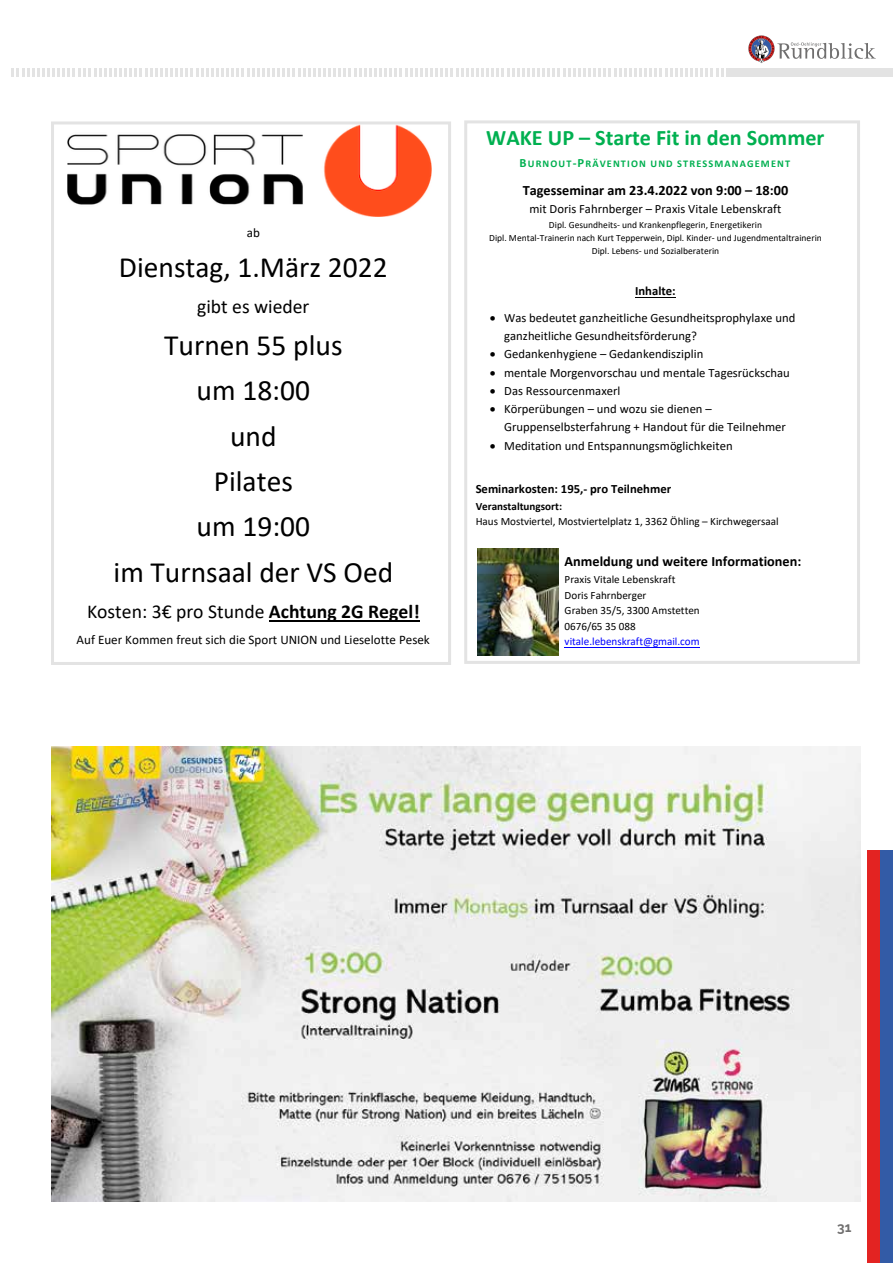
<style>
.page{position:relative;width:893px;height:1263px;background:#fff}
.page>*{position:absolute;margin:0;border:0;box-sizing:border-box;transform-origin:0 0}
.t1{font:29.55px/45.5px "Calibri";color:#000;text-align:center}
.t2{font:700 22.2px "Calibri";color:#00b050}
.t3{font:19.65px "Calibri";color:#000}
.t4{font:700 14.25px "Calibri";color:#000}
.t5{font:700 13.5px "Raleway";color:#706f6f}
.t6{font:13.05px "Calibri";color:#000}
.t7{font:12.6px/17.9px "Calibri";color:#000}
.t8{font:700 12.6px "Calibri";color:#000}
.t9{font:11.1px/15.6px "Calibri";color:#000}
.t10{font:11.1px "Calibri";color:#00f}
.t11{font:700 11.1px "Calibri";color:#000}
.t12{font:700 10.2px "Calibri";letter-spacing:.11em;color:#00b050}
.t13{font:9.45px/13.4px "Calibri";color:#000;text-align:center}
.s1{font-weight:700}
.s2{font-size:12.6px}
</style>
<div class="page">
<div style="left:867px;top:850px;width:13px;height:413px;background:#e32322"></div>
<div style="left:880px;top:850px;width:13px;height:413px;background:#335ba6"></div>
<div style="left:726px;top:68px;width:167px;height:9px;background:#e3e3e3"></div>
<svg style="left:12px;top:68px;width:711px;height:9px"></svg>
<svg style="left:748px;top:36px;width:128px;height:27px"></svg>
<img style="left:51px;top:746px;width:809px;height:455px">
<hr style="left:269px;top:620px;width:151px;height:1px;background:#000">
<img style="left:68px;top:125px;width:363px;height:92px">
<div style="left:51px;top:121px;width:400px;height:544px;border:3px solid #e3e3e3"></div>
<img style="left:478px;top:548px;width:80px;height:107px">
<hr style="left:635px;top:297px;width:41px;height:1px;background:#000">
<hr style="left:565px;top:647px;width:135px;height:1px;background:#00f">
<div style="left:464px;top:120px;width:396px;height:544px;border:3px solid #e3e3e3"></div>
<p class="t6" style="left:247px;top:224px;width:15px">ab</p>
<h1 class="t1" style="left:119px;top:244px;width:270px">Dienstag, 1.März 2022</h1>
<h3 class="t3" style="left:197px;top:293px;width:114px">gibt es wieder</h3>
<h1 class="t1" style="left:114px;top:321px;width:281px">Turnen 55 plus<br>um 18:00<br>und<br>Pilates<br>um 19:00<br>im Turnsaal der VS Oed</h1>
<h3 class="t3" style="left:87px;top:598px;width:334px">Kosten: 3€ pro Stunde <span class="s1">Achtung 2G Regel!</span></h3>
<p class="t6" style="left:77px;top:631px;width:355px">Auf Euer Kommen freut sich die Sport UNION und Lieselotte Pesek</p>
<h2 class="t2" style="left:486px;top:122px;width:340px">WAKE UP – Starte Fit in den Sommer</h2>
<p class="t12" style="left:520px;top:157px;width:272px"><span class="s2">B</span>URNOUT<span class="s2">-P</span>RÄVENTION UND STRESSMANAGEMENT</p>
<p class="t4" style="left:523px;top:180px;width:267px">Tagesseminar am 23.4.2022 von 9:00 – 18:00</p>
<p class="t7" style="left:529px;top:200px;width:253px">mit Doris Fahrnberger – Praxis Vitale Lebenskraft</p>
<p class="t13" style="left:489px;top:218px;width:334px">Dipl. Gesundheits- und Krankenpflegerin, Energetikerin<br>Dipl. Mental-Trainerin nach Kurt Tepperwein, Dipl. Kinder- und Jugendmentaltrainerin<br>Dipl. Lebens- und Sozialberaterin</p>
<p class="t8" style="left:635px;top:282px;width:42px">Inhalte:</p>
<p class="t7" style="left:504px;top:308px;width:293px;text-indent:-14px">• Was bedeutet ganzheitliche Gesundheitsprophylaxe und ganzheitliche Gesundheitsförderung?</p>
<p class="t7" style="left:490px;top:345px;width:215px">• Gedankenhygiene – Gedankendisziplin</p>
<p class="t7" style="left:490px;top:363px;width:301px">• mentale Morgenvorschau und mentale Tagesrückschau</p>
<p class="t7" style="left:490px;top:382px;width:132px">• Das Ressourcenmaxerl</p>
<p class="t7" style="left:504px;top:400px;width:283px;text-indent:-14px">• Körperübungen – und wozu sie dienen –<br>Gruppenselbsterfahrung + Handout für die Teilnehmer</p>
<p class="t7" style="left:490px;top:436px;width:244px">• Meditation und Entspannungsmöglichkeiten</p>
<p class="t8" style="left:476px;top:480px;width:197px">Seminarkosten: 195,- pro Teilnehmer</p>
<p class="t11" style="left:476px;top:498px;width:88px">Veranstaltungsort:</p>
<p class="t9" style="left:476px;top:514px;width:304px">Haus Mostviertel, Mostviertelplatz 1, 3362 Öhling – Kirchwegersaal</p>
<p class="t4" style="left:565px;top:551px;width:238px">Anmeldung und weitere Informationen:</p>
<p class="t9" style="left:565px;top:571px;width:137px">Praxis Vitale Lebenskraft<br>Doris Fahrnberger<br>Graben 35/5, 3300 Amstetten<br>0676/65 35 088</p>
<p class="t10" style="left:565px;top:634px;width:137px">vitale.lebenskraft@gmail.com</p>
<p class="t5" style="left:837px;top:1220px;width:16px">31</p>
</div>
